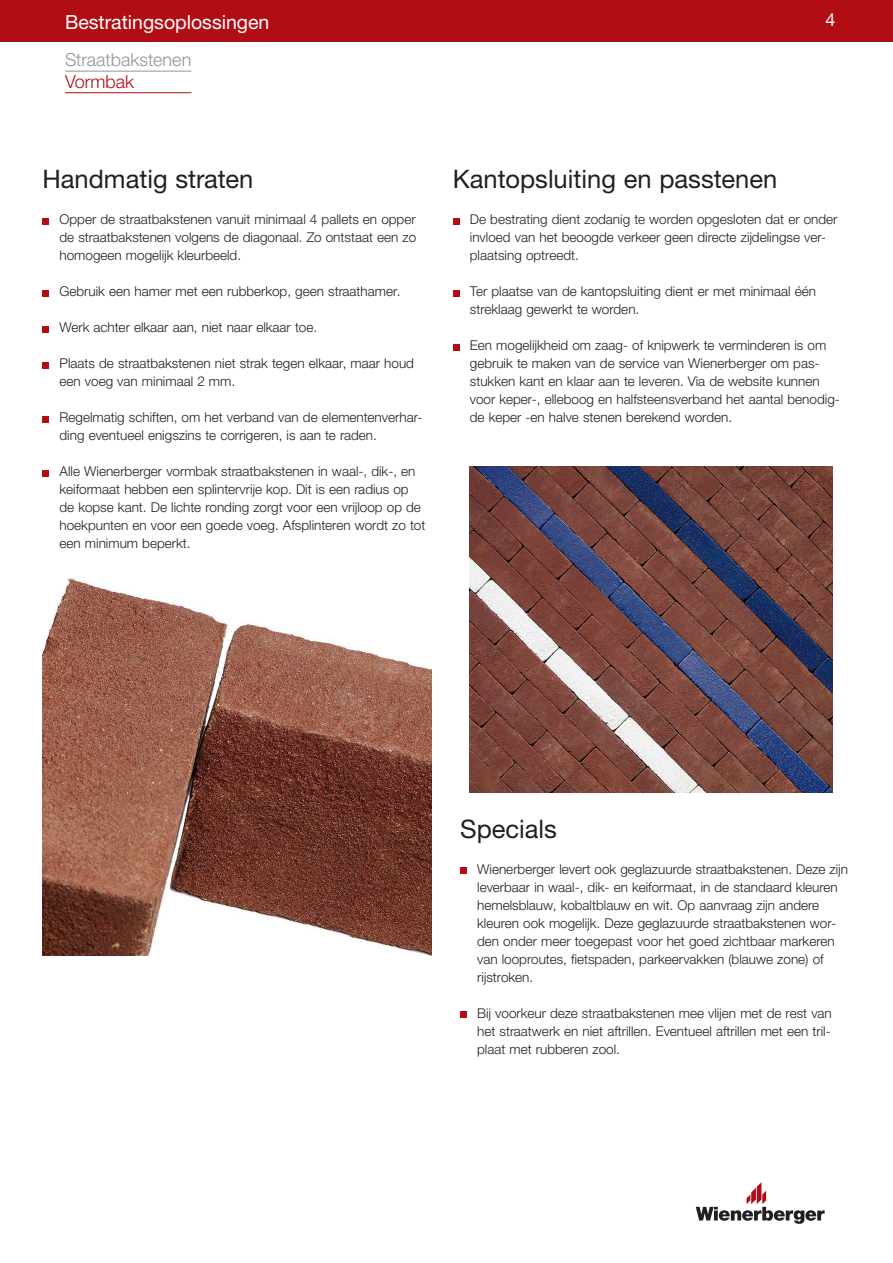
<style>
.page{position:relative;width:893px;height:1263px;background:#fff}
.page>*{position:absolute;margin:0;border:0;box-sizing:border-box;transform-origin:0 0}
.Headline_medium{font:25.5px "Helvetica Neue LTW1 G";color:#231f20}
.t1{font:19.5px "Helvetica Neue LT Std";color:#fff}
.category_level{font:300 18px "Helvetica Neue LTW1 G";color:#939598}
.Alineastijl_1{font:300 18px "Helvetica Neue LTW1 G";color:#b00d15}
.t2{font:18px "Helvetica Neue LTW1 G";color:#fff}
.Headline_medium-2{font:300 13.5px/18px "Helvetica Neue LTW1 G";color:#231f20}
</style>
<div class="page">
<div style="left:0;top:0;width:893px;height:42px;background:#b00d15"></div>
<hr style="left:65px;top:71px;width:126px;height:1px;background:#939598">
<hr style="left:65px;top:92px;width:126px;height:1px;background:#b00d15">
<svg style="left:696px;top:1182px;width:129px;height:42px"></svg>
<svg style="left:43px;top:218px;width:6px;height:6px"></svg>
<svg style="left:43px;top:290px;width:6px;height:6px"></svg>
<svg style="left:43px;top:326px;width:6px;height:6px"></svg>
<svg style="left:43px;top:362px;width:6px;height:6px"></svg>
<svg style="left:43px;top:416px;width:6px;height:6px"></svg>
<svg style="left:43px;top:470px;width:6px;height:6px"></svg>
<svg style="left:453px;top:218px;width:6px;height:6px"></svg>
<svg style="left:453px;top:290px;width:6px;height:6px"></svg>
<svg style="left:453px;top:344px;width:6px;height:6px"></svg>
<img style="left:469px;top:467px;width:364px;height:326px">
<svg style="left:460px;top:867px;width:6px;height:6px"></svg>
<svg style="left:460px;top:1011px;width:6px;height:6px"></svg>
<img style="left:43px;top:578px;width:389px;height:377px">
<h2 class="t1" style="left:65px;top:10px;width:206px">Bestratingsoplossingen</h2>
<h3 class="t2" style="left:825px;top:9px;width:12px">4</h3>
<p class="category_level" style="left:65px;top:49px;width:128px">Straatbakstenen</p>
<p class="Alineastijl_1" style="left:65px;top:70px;width:71px">Vormbak</p>
<p class="Headline_medium" style="left:43px;top:163px;width:212px">Handmatig straten</p>
<p class="Headline_medium-2" style="left:60px;top:210px;width:358px;text-align:justify">Opper de straatbakstenen vanuit minimaal 4 pallets en opper de straatbakstenen volgens de diagonaal. Zo ontstaat een zo homogeen mogelijk kleurbeeld.</p>
<p class="Headline_medium-2" style="left:60px;top:282px;width:342px">Gebruik een hamer met een rubberkop, geen straathamer.</p>
<p class="Headline_medium-2" style="left:60px;top:318px;width:259px">Werk achter elkaar aan, niet naar elkaar toe.</p>
<p class="Headline_medium-2" style="left:60px;top:354px;width:356px">Plaats de straatbakstenen niet strak tegen elkaar, maar houd een voeg van minimaal 2 mm.</p>
<p class="Headline_medium-2" style="left:60px;top:408px;width:365px">Regelmatig schiften, om het verband van de elementenverhar&shy;ding eventueel enigszins te corrigeren, is aan te raden.</p>
<p class="Headline_medium-2" style="left:60px;top:462px;width:367px">Alle Wienerberger vormbak straatbakstenen in waal-, dik-, en keiformaat hebben een splintervrije kop. Dit is een radius op de kopse kant. De lichte ronding zorgt voor een vrijloop op de hoekpunten en voor een goede voeg. Afsplinteren wordt zo tot een minimum beperkt.</p>
<p class="Headline_medium" style="left:453px;top:163px;width:326px">Kantopsluiting en passtenen</p>
<p class="Headline_medium-2" style="left:470px;top:210px;width:369px">De bestrating dient zodanig te worden opgesloten dat er onder invloed van het beoogde verkeer geen directe zijdelingse ver&shy;plaatsing optreedt.</p>
<p class="Headline_medium-2" style="left:470px;top:282px;width:348px">Ter plaatse van de kantopsluiting dient er met minimaal één streklaag gewerkt te worden.</p>
<p class="Headline_medium-2" style="left:470px;top:336px;width:371px">Een mogelijkheid om zaag- of knipwerk te verminderen is om gebruik te maken van de service van Wienerberger om pas&shy;stukken kant en klaar aan te leveren. Via de website kunnen voor keper-, elleboog en halfsteensverband het aantal benodig&shy;de keper -en halve stenen berekend worden.</p>
<p class="Headline_medium" style="left:460px;top:813px;width:98px">Specials</p>
<p class="Headline_medium-2" style="left:477px;top:860px;width:372px">Wienerberger levert ook geglazuurde straatbakstenen. Deze zijn leverbaar in waal-, dik- en keiformaat, in de standaard kleuren hemelsblauw, kobaltblauw en wit. Op aanvraag zijn andere kleuren ook mogelijk. Deze geglazuurde straatbakstenen wor&shy;den onder meer toegepast voor het goed zichtbaar markeren van looproutes, fietspaden, parkeervakken (blauwe zone) of rijstroken.</p>
<p class="Headline_medium-2" style="left:477px;top:1004px;width:356px;text-align:justify">Bij voorkeur deze straatbakstenen mee vlijen met de rest van het straatwerk en niet aftrillen. Eventueel aftrillen met een tril&shy;plaat met rubberen zool.</p>
</div>
